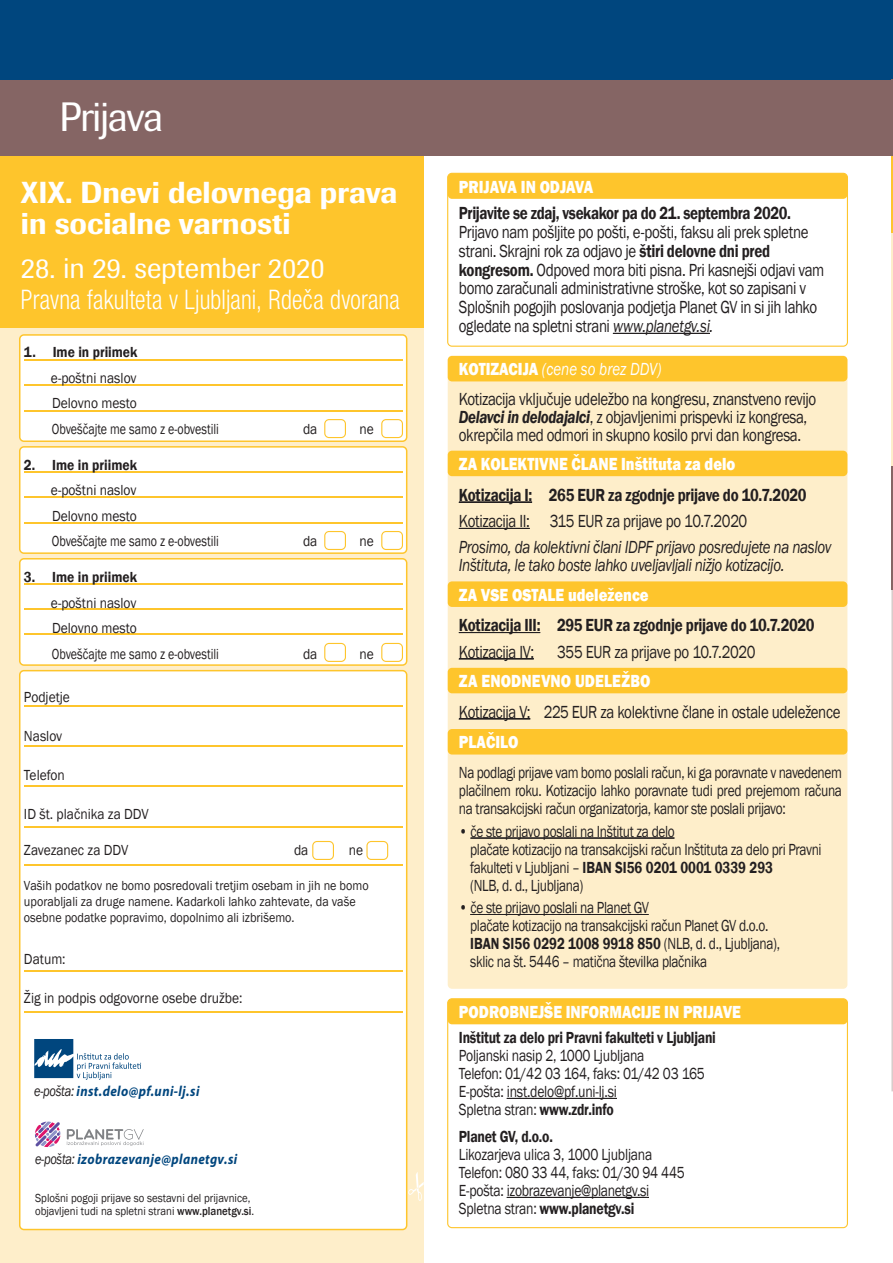
<style>
.page{position:relative;width:893px;height:1263px;background:#fff}
.page>*{position:absolute;margin:0;border:0;box-sizing:border-box;transform-origin:0 0}
.t1{font:40.5px "Imago";letter-spacing:-.035em;color:#fff}
.t2{font:500 30px/31.5px "Imago";color:#fff;scale:.9 1}
.t3{font:28.5px "Imago";letter-spacing:-.005em;color:#fff}
.t4{font:300 condensed 27px "Helvetica Neue LT Pro";letter-spacing:.005em;color:#fff;scale:.9 1}
.t5{font:18px/18.8px "Franklin Gothic";letter-spacing:-.025em;color:#231f20;scale:.83 1}
.t6{font:600 18px "Franklin Gothic";letter-spacing:-.02em;color:#231f20;scale:.83 1}
.t7{font:800 18px "Franklin Gothic";color:#fff;scale:.83 1}
.t8{font:italic 18px/18px "Franklin Gothic";letter-spacing:-.025em;color:#231f20;scale:.83 1}
.t9{font:16.5px/18px "Franklin Gothic";letter-spacing:-.025em;color:#231f20;scale:.81 1}
.t10{font:16.5px/18px "Franklin Gothic";letter-spacing:-.025em;color:#231f20;scale:.83 1}
.t11{font:600 16.5px "Franklin Gothic";letter-spacing:-.015em;color:#231f20;scale:.83 1}
.t12{font:15px/25.5px "Franklin Gothic";color:#231f20;scale:.9 1}
.t13{font:600 15px "Franklin Gothic";color:#231f20;scale:.9 1}
.t14{font:italic 700 14.55px "Myriad Pro";letter-spacing:.03em;color:#00467e;scale:.89 1}
.t15{font:13.5px/16.2px "Franklin Gothic";color:#231f20;scale:.9 1}
.t16{font:12px/13.5px "Franklin Gothic";color:#231f20;scale:.9 1}
.s1{font-family:"Franklin Gothic";font-weight:400;font-size:15px;color:#231f20}
.s2{font-weight:500}
.s3{font-weight:600}
.s4{font-style:italic}
.s5{font-weight:800;color:#fff}
.s6{font-style:italic;color:#fff}
.s7{font-weight:600;font-style:italic}
</style>
<div class="page">
<div style="left:0;top:154px;width:424px;height:174px;background:#fec52c"></div>
<div style="left:0;top:328px;width:424px;height:935px;background:#feeeca"></div>
<div style="left:19px;top:670px;width:388px;height:560px;background:#fff"></div>
<svg style="left:447px;top:173px;width:401px;height:174px"></svg>
<svg style="left:447px;top:998px;width:401px;height:230px"></svg>
<div style="left:448px;top:356px;width:399px;height:633px;background:#feeeca;border-radius:4px"></div>
<div style="left:448px;top:173px;width:399px;height:26px;background:#fec52c;border-radius:4px"></div>
<div style="left:448px;top:356px;width:399px;height:25px;background:#fec52c;border-radius:4px"></div>
<div style="left:448px;top:451px;width:399px;height:25px;background:#fec52c;border-radius:4px"></div>
<div style="left:448px;top:581px;width:399px;height:26px;background:#fec52c;border-radius:4px"></div>
<div style="left:448px;top:668px;width:399px;height:25px;background:#fec52c;border-radius:4px"></div>
<div style="left:448px;top:729px;width:399px;height:25px;background:#fec52c;border-radius:4px"></div>
<div style="left:448px;top:999px;width:399px;height:25px;background:#fec52c;border-radius:4px"></div>
<svg style="left:891px;top:590px;width:2px;height:501px"></svg>
<div style="left:0;top:79px;width:891px;height:77px;background:#856564"></div>
<svg style="left:408px;top:1172px;width:16px;height:29px"></svg>
<hr style="left:24px;top:706px;width:378px;height:1px;background:#fec52c">
<hr style="left:24px;top:746px;width:378px;height:1px;background:#fec52c">
<hr style="left:24px;top:786px;width:378px;height:1px;background:#fec52c">
<hr style="left:24px;top:826px;width:378px;height:1px;background:#fec52c">
<hr style="left:24px;top:864px;width:378px;height:2px;background:#fec52c">
<hr style="left:24px;top:971px;width:378px;height:1px;background:#fec52c">
<hr style="left:24px;top:1011px;width:378px;height:1px;background:#fec52c">
<svg style="left:19px;top:334px;width:388px;height:332px;background:#fef9ea"></svg>
<svg style="left:366px;top:841px;width:22px;height:19px"></svg>
<svg style="left:312px;top:841px;width:22px;height:19px"></svg>
<div style="left:0;top:0;width:893px;height:79px;background:#00467e"></div>
<hr style="left:891px;top:232px;width:2px;height:234px;background:#feeeca">
<hr style="left:891px;top:466px;width:2px;height:124px;background:#856564">
<hr style="left:891px;top:156px;width:2px;height:76px;background:#fec52c">
<hr style="left:891px;top:79px;width:2px;height:77px;background:#856564">
<svg style="left:613px;top:333px;width:97px;height:1px"></svg>
<svg style="left:459px;top:502px;width:73px;height:1px"></svg>
<svg style="left:459px;top:528px;width:71px;height:1px"></svg>
<svg style="left:459px;top:632px;width:81px;height:1px"></svg>
<svg style="left:459px;top:658px;width:75px;height:1px"></svg>
<svg style="left:459px;top:718px;width:71px;height:1px"></svg>
<svg style="left:470px;top:838px;width:204px;height:1px"></svg>
<svg style="left:470px;top:914px;width:178px;height:1px"></svg>
<svg style="left:507px;top:1098px;width:110px;height:1px"></svg>
<svg style="left:507px;top:1197px;width:142px;height:1px"></svg>
<svg style="left:35px;top:1121px;width:25px;height:26px"></svg>
<svg style="left:67px;top:1129px;width:77px;height:17px"></svg>
<svg style="left:34px;top:1039px;width:107px;height:41px;background:#a8c0d3"></svg>
<h1 class="t1" style="left:60px;top:93px;width:105px">Prijava</h1>
<h2 class="t2" style="left:21px;top:176px;width:420px">XIX. Dnevi delovnega prava in socialne varnosti</h2>
<h3 class="t3" style="left:21px;top:251px;width:305px">28. in 29. september 2020</h3>
<h3 class="t4" style="left:21px;top:284px;width:422px">Pravna fakulteta v Ljubljani, Rdeča dvorana</h3>
<p class="t13" style="left:24px;top:343px;width:128px">1. Ime in priimek</p>
<p class="t12" style="left:51px;top:365px;width:188px">e-poštni naslov<br>Delovno mesto<br>Obveščajte me samo z e-obvestili</p>
<p class="t13" style="left:24px;top:455px;width:127px">2. Ime in priimek</p>
<p class="t12" style="left:51px;top:478px;width:188px">e-poštni naslov<br>Delovno mesto<br>Obveščajte me samo z e-obvestili</p>
<p class="t13" style="left:24px;top:568px;width:127px">3. Ime in priimek</p>
<p class="t12" style="left:51px;top:590px;width:188px">e-poštni naslov<br>Delovno mesto<br>Obveščajte me samo z e-obvestili</p>
<p class="t12" style="left:303px;top:416px;width:18px">da</p>
<p class="t12" style="left:360px;top:416px;width:17px">ne</p>
<p class="t12" style="left:303px;top:529px;width:18px">da</p>
<p class="t12" style="left:360px;top:529px;width:17px">ne</p>
<p class="t12" style="left:303px;top:641px;width:18px">da</p>
<p class="t12" style="left:360px;top:641px;width:17px">ne</p>
<p class="t12" style="left:24px;top:685px;width:53px">Podjetje</p>
<p class="t12" style="left:24px;top:724px;width:44px">Naslov</p>
<p class="t12" style="left:24px;top:763px;width:47px">Telefon</p>
<p class="t12" style="left:24px;top:802px;width:140px">ID št. plačnika za DDV</p>
<p class="t12" style="left:24px;top:838px;width:117px">Zavezanec za DDV</p>
<p class="t12" style="left:294px;top:838px;width:18px">da</p>
<p class="t12" style="left:349px;top:838px;width:17px">ne</p>
<p class="t15" style="left:24px;top:877px;width:384px">Vaših podatkov ne bomo posredovali tretjim osebam in jih ne bomo uporabljali za druge namene. Kadarkoli lahko zahtevate, da vaše osebne podatke popravimo, dopolnimo ali izbrišemo.</p>
<p class="t12" style="left:24px;top:946px;width:48px">Datum:</p>
<p class="t12" style="left:24px;top:985px;width:244px">Žig in podpis odgovorne osebe družbe:</p>
<p class="t14" style="left:34px;top:1082px;width:187px"><span class="s1">e-pošta:</span> inst.delo@pf.uni-lj.si</p>
<p class="t14" style="left:35px;top:1150px;width:229px"><span class="s1">e-pošta:</span> izobrazevanje@planetgv.si</p>
<p class="t16" style="left:35px;top:1191px;width:245px">Splošni pogoji prijave so sestavni del prijavnice, objavljeni tudi na spletni strani <span class="s2">www.planetgv.si</span>.</p>
<p class="t7" style="left:459px;top:175px;width:164px">PRIJAVA IN ODJAVA</p>
<p class="t6" style="left:459px;top:202px;width:402px">Prijavite se zdaj, vsekakor pa do 21. septembra 2020.</p>
<p class="t5" style="left:459px;top:223px;width:442px">Prijavo nam pošljite po pošti, e-pošti, faksu ali prek spletne strani. Skrajni rok za odjavo je <span class="s3">štiri delovne dni pred kongresom.</span> Odpoved mora biti pisna. Pri kasnejši odjavi vam bomo zaračunali administrativne stroške, kot so zapisani v Splošnih pogojih poslovanja podjetja Planet GV in si jih lahko ogledate na spletni strani <span class="s4">www.planetgv.si.</span></p>
<p class="t5" style="left:459px;top:354px;width:432px;line-height:30px"><span class="s5">KOTIZACIJA</span> <span class="s6">(cene so brez DDV)<br></span>Kotizacija vključuje udeležbo na kongresu, znanstveno revijo</p>
<p class="t5" style="left:459px;top:408px;width:421px;line-height:18px"><span class="s7">Delavci in delodajalci</span>, z objavljenimi prispevki iz kongresa, okrepčila med odmori in skupno kosilo prvi dan kongresa.</p>
<p class="t7" style="left:459px;top:452px;width:335px">ZA KOLEKTIVNE ČLANE Inštituta za delo</p>
<p class="t6" style="left:459px;top:484px;width:420px">Kotizacija I: 265 EUR za zgodnje prijave do 10.7.2020</p>
<p class="t5" style="left:459px;top:512px;width:349px">Kotizacija II: 315 EUR za prijave po 10.7.2020</p>
<p class="t8" style="left:459px;top:538px;width:450px">Prosimo, da kolektivni člani IDPF prijavo posredujete na naslov<br>Inštituta, le tako boste lahko uveljavljali nižjo kotizacijo.</p>
<p class="t7" style="left:459px;top:583px;width:230px">ZA VSE OSTALE udeležence</p>
<p class="t6" style="left:459px;top:614px;width:430px">Kotizacija III: 295 EUR za zgodnje prijave do 10.7.2020</p>
<p class="t5" style="left:459px;top:642px;width:92px">Kotizacija IV:</p>
<p class="t5" style="left:557px;top:642px;width:240px">355 EUR za prijave po 10.7.2020</p>
<p class="t7" style="left:459px;top:669px;width:232px">ZA ENODNEVNO UDELEŽBO</p>
<p class="t5" style="left:459px;top:702px;width:461px">Kotizacija V: 225 EUR za kolektivne člane in ostale udeležence</p>
<p class="t7" style="left:459px;top:730px;width:73px">PLAČILO</p>
<p class="t9" style="left:459px;top:764px;width:474px;text-align:justify">Na podlagi prijave vam bomo poslali račun, ki ga poravnate v navedenem plačilnem roku. Kotizacijo lahko poravnate tudi pred prejemom računa na transakcijski račun organizatorja, kamor ste poslali prijavo:</p>
<p class="t9" style="left:470px;top:823px;width:435px;text-indent:-11px">• če ste prijavo poslali na Inštitut za delo<br>plačate kotizacijo na transakcijski račun Inštituta za delo pri Pravni fakulteti v Ljubljani – <span class="s3">IBAN SI56 0201 0001 0339 293<br></span>(NLB, d. d., Ljubljana)</p>
<p class="t9" style="left:470px;top:899px;width:384px;text-indent:-11px">• če ste prijavo poslali na Planet GV<br>plačate kotizacijo na transakcijski račun Planet GV d.o.o.<br><span class="s3">IBAN SI56 0292 1008 9918 850</span> (NLB, d. d., Ljubljana), sklic na št. 5446 – matična številka plačnika</p>
<p class="t7" style="left:459px;top:1000px;width:341px">PODROBNEJŠE INFORMACIJE IN PRIJAVE</p>
<p class="t11" style="left:459px;top:1027px;width:311px">Inštitut za delo pri Pravni fakulteti v Ljubljani</p>
<p class="t10" style="left:459px;top:1047px;width:298px">Poljanski nasip 2, 1000 Ljubljana<br>Telefon: 01/42 03 164, faks: 01/42 03 165<br>E-pošta: inst.delo@pf.uni-lj.si<br>Spletna stran: <span class="s3">www.zdr.info</span></p>
<p class="t11" style="left:459px;top:1126px;width:115px">Planet GV, d.o.o.</p>
<p class="t10" style="left:459px;top:1146px;width:274px">Likozarjeva ulica 3, 1000 Ljubljana Telefon: 080 33 44, faks: 01/30 94 445<br>E-pošta: izobrazevanje@planetgv.si Spletna stran: <span class="s3">www.planetgv.si</span></p>
</div>
